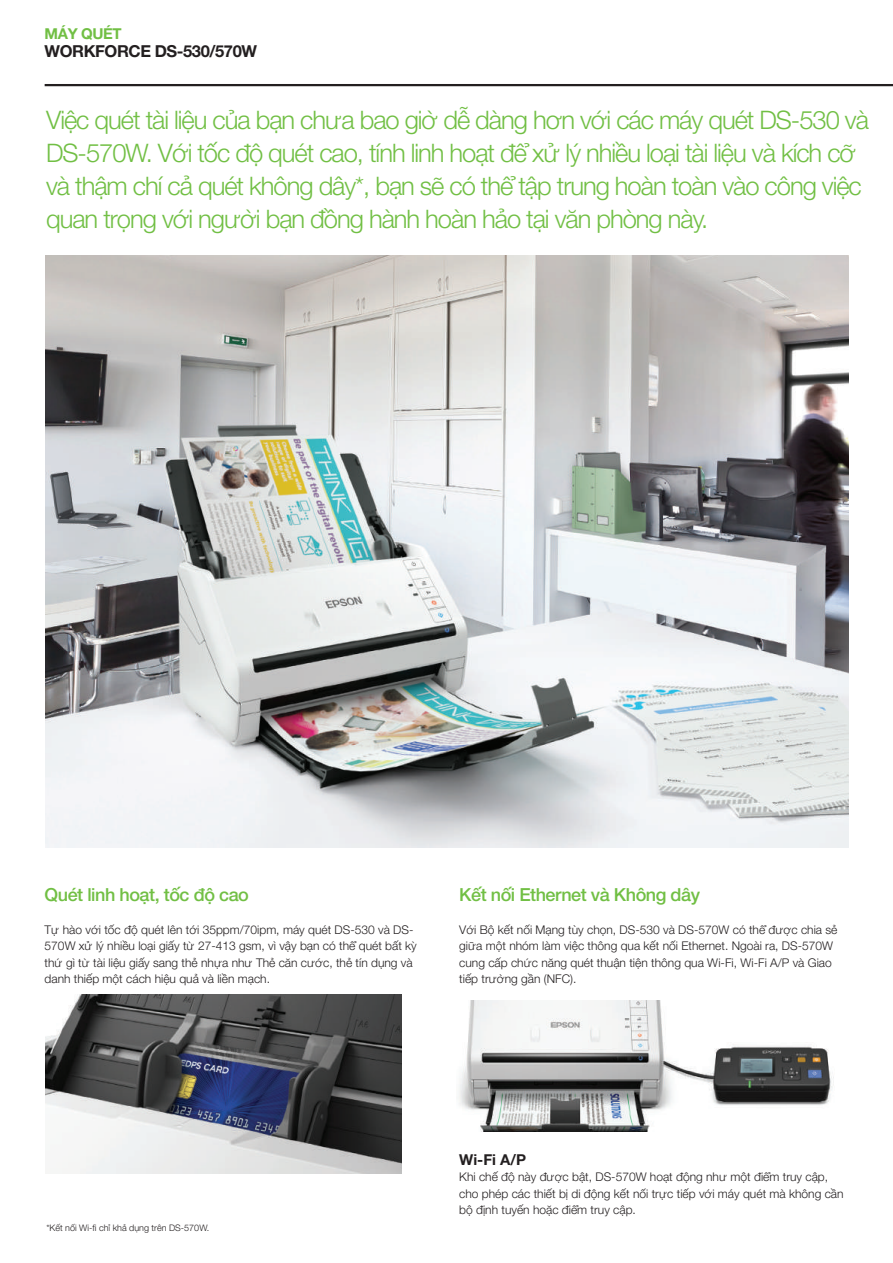
<style>
.page{position:relative;width:893px;height:1263px;background:#fff}
.page>*{position:absolute;margin:0;border:0;box-sizing:border-box;transform-origin:0 0}
.t1{font:300 25.5px/33px "Helvetica Neue";letter-spacing:-.04em;color:#71bf44}
.t2{font:500 18px "Helvetica Neue";letter-spacing:-.025em;color:#71bf44}
.t3{font:700 16.5px "Helvetica Neue";letter-spacing:-.025em;color:#231f20}
.t4{font:700 15px "Helvetica Neue";color:#231f20}
.t5{font:700 15px "Helvetica Neue";letter-spacing:-.025em;color:#71bf44}
.t6{font:300 12px/16.5px "Helvetica Neue";color:#231f20}
.t7{font:300 9px "Helvetica Neue";color:#231f20}
</style>
<div class="page">
<hr style="left:45px;top:84px;width:848px;height:2px;background:#231f20">
<img style="left:45px;top:255px;width:804px;height:592px">
<img style="left:45px;top:994px;width:357px;height:180px">
<img style="left:459px;top:1000px;width:375px;height:131px">
<p class="t5" style="left:45px;top:22px;width:79px">MÁY QUÉT</p>
<h3 class="t3" style="left:45px;top:38px;width:214px">WORKFORCE DS-530/570W</h3>
<p class="t1" style="left:46px;top:102px;width:824px">Việc quét tài liệu của bạn chưa bao giờ dễ dàng hơn với các máy quét DS-530 và DS-570W. Với tốc độ quét cao, tính linh hoạt để xử lý nhiều loại tài liệu và kích cỡ và thậm chí cả quét không dây*, bạn sẽ có thể tập trung hoàn toàn vào công việc quan trọng với người bạn đồng hành hoàn hảo tại văn phòng này.</p>
<h2 class="t2" style="left:45px;top:880px;width:206px">Quét linh hoạt, tốc độ cao</h2>
<p class="t6" style="left:45px;top:920px;width:374px">Tự hào với tốc độ quét lên tới 35ppm/70ipm, máy quét DS-530 và DS-570W xử lý nhiều loại giấy từ 27-413 gsm, vì vậy bạn có thể quét bất kỳ thứ gì từ tài liệu giấy sang thẻ nhựa như Thẻ căn cước, thẻ tín dụng và danh thiếp một cách hiệu quả và liền mạch.</p>
<h2 class="t2" style="left:459px;top:880px;width:242px">Kết nối Ethernet và Không dây</h2>
<p class="t6" style="left:459px;top:920px;width:380px">Với Bộ kết nối Mạng tùy chọn, DS-530 và DS-570W có thể được chia sẻ giữa một nhóm làm việc thông qua kết nối Ethernet. Ngoài ra, DS-570W cung cấp chức năng quét thuận tiện thông qua Wi-Fi, Wi-Fi A/P và Giao tiếp trường gần (NFC).</p>
<p class="t7" style="left:46px;top:1220px;width:164px">*Kết nối Wi-fi chỉ khả dụng trên DS-570W.</p>
<p class="t4" style="left:459px;top:1148px;width:68px">Wi-Fi A/P</p>
<p class="t6" style="left:459px;top:1168px;width:386px">Khi chế độ này được bật, DS-570W hoạt động như một điểm truy cập, cho phép các thiết bị di động kết nối trực tiếp với máy quét mà không cần bộ định tuyến hoặc điểm truy cập.</p>
</div>
